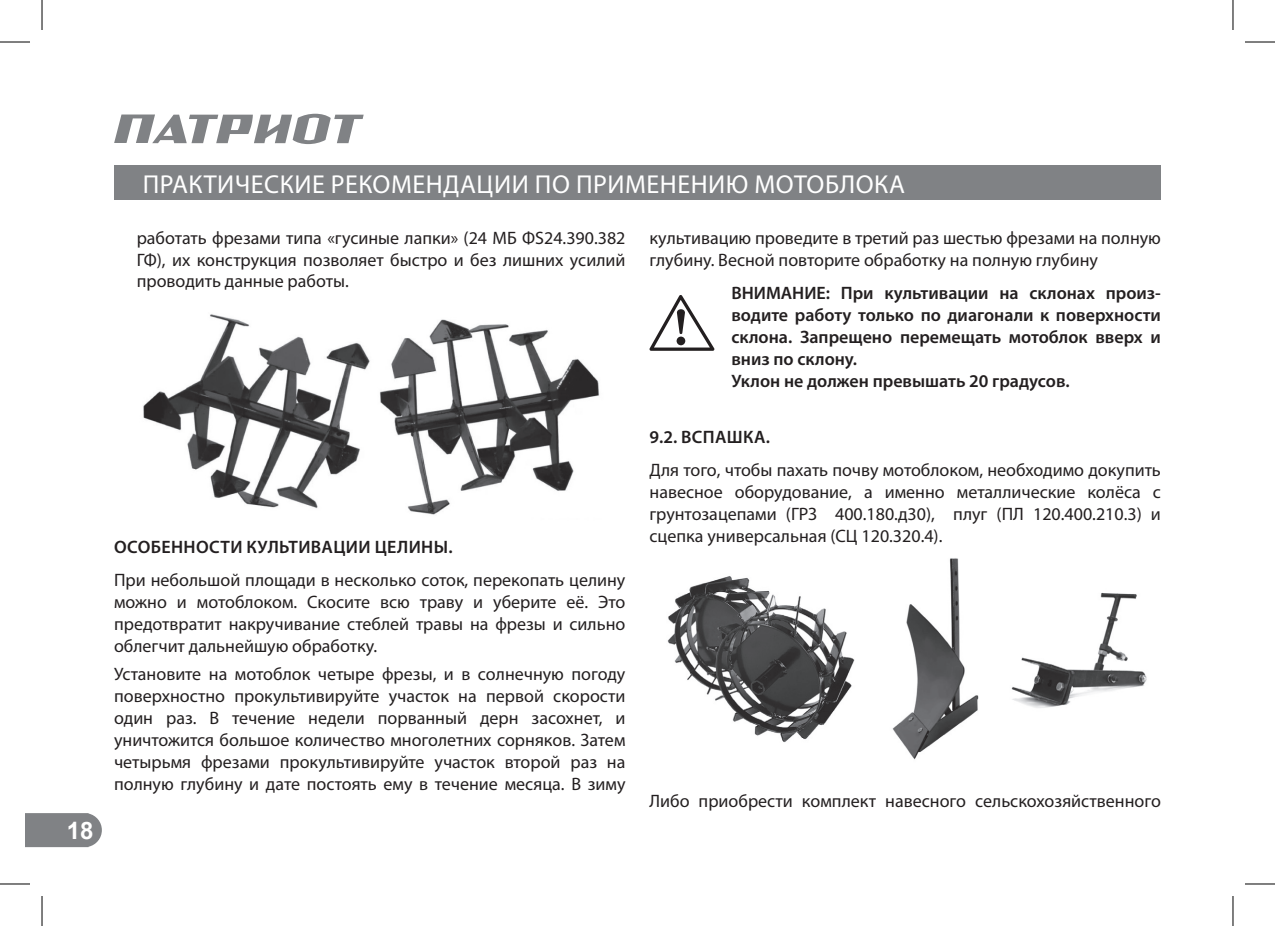
<style>
.page{position:relative;width:1275px;height:926px;background:#fff}
.page>*{position:absolute;margin:0;border:0;box-sizing:border-box;transform-origin:0 0}
.t1{font:26px "Myriad Pro";letter-spacing:.02em;color:#fff}
.t2{font:700 24px "Arial";color:#fff}
.t3{font:18px/22px "Myriad Pro";color:#231f20;text-align:justify}
.t4{font:600 18px/22px "Myriad Pro";color:#231f20}
</style>
<div class="page">
<svg style="left:25px;top:813px;width:77px;height:34px;background:#86888b"></svg>
<div style="left:114px;top:166px;width:1047px;height:34px;background:#808285"></div>
<svg style="left:114px;top:114px;width:250px;height:30px"></svg>
<img style="left:143px;top:314px;width:456px;height:201px">
<img style="left:667px;top:558px;width:480px;height:202px">
<svg style="left:649px;top:295px;width:66px;height:56px"></svg>
<hr style="left:0;top:42px;width:30px;height:1px;background:#000">
<hr style="left:1245px;top:42px;width:30px;height:1px;background:#000">
<hr style="left:0;top:884px;width:30px;height:1px;background:#000">
<hr style="left:1245px;top:884px;width:30px;height:1px;background:#000">
<hr style="left:42px;top:0;width:1px;height:30px;background:#000">
<hr style="left:42px;top:896px;width:1px;height:30px;background:#000">
<hr style="left:1232px;top:0;width:1px;height:30px;background:#000">
<hr style="left:1232px;top:896px;width:1px;height:30px;background:#000">
<h2 class="t2" style="left:67px;top:814px;width:28px">18</h2>
<h1 class="t1" style="left:143px;top:168px;width:286px">Практи ческие рекоменда</h1>
<h1 class="t1" style="left:476px;top:168px;width:186px">ции по применени</h1>
<h1 class="t1" style="left:726px;top:168px;width:67px">ю мото</h1>
<h1 class="t1" style="left:825px;top:168px;width:78px">блока</h1>
<p class="t3" style="left:137px;top:227px;width:490px">работать фрезами типа «гусиные лапки» (24 МБ ФS24.390.382<br>ГФ), их конструкция позволяет быстро и без лишних усилий проводить данные работы.</p>
<p class="t4" style="left:114px;top:535px;width:26px">Особенности</p>
<p class="t4" style="left:247px;top:535px;width:54px">культива</p>
<p class="t4" style="left:333px;top:535px;width:121px">ции целины.</p>
<p class="t3" style="left:114px;top:569px;width:513px">При небольшой площади в несколько соток, перекопать целину можно и мотоблоком. Скосите всю траву и уберите её. Это предотвратит накручивание стеблей травы на фрезы и сильно облегчит дальнейшую обработку.</p>
<p class="t3" style="left:114px;top:663px;width:513px">Установите на мотоблок четыре фрезы, и в солнечную погоду поверхностно прокультивируйте участок на первой скорости один раз. В течение недели порванный дерн засохнет, и уничтожится большое количество многолетних сорняков. Затем четырьмя фрезами прокультивируйте участок второй раз на полную глубину и дате постоять ему в течение месяца. В зиму</p>
<p class="t3" style="left:649px;top:227px;width:513px">культивацию проведите в третий раз шестью фрезами на полную глубину. Весной повторите обработку на полную глубину</p>
<p class="t4" style="left:731px;top:282px;width:431px">ВНИМАНИЕ: При культивации на склонах произ&shy;водите работу только по диагонали к поверхности склона. Запрещено перемещать мотоблок вверх и вниз по склону.<br>Уклон не должен превышать 20 градусов.</p>
<p class="t4" style="left:649px;top:425px;width:55px">9.2. Вспа</p>
<p class="t4" style="left:727px;top:425px;width:45px">шка.</p>
<p class="t3" style="left:649px;top:459px;width:513px">Для того, чтобы пахать почву мотоблоком, необходимо докупить навесное оборудование, а именно металлические колёса с грунтозацепами (ГРЗ 400.180.д30), плуг (ПЛ 120.400.210.3) и сцепка универсальная (СЦ 120.320.4).</p>
<p class="t3" style="left:649px;top:790px;width:513px">Либо приобрести комплект навесного сельскохозяйственного</p>
</div>
